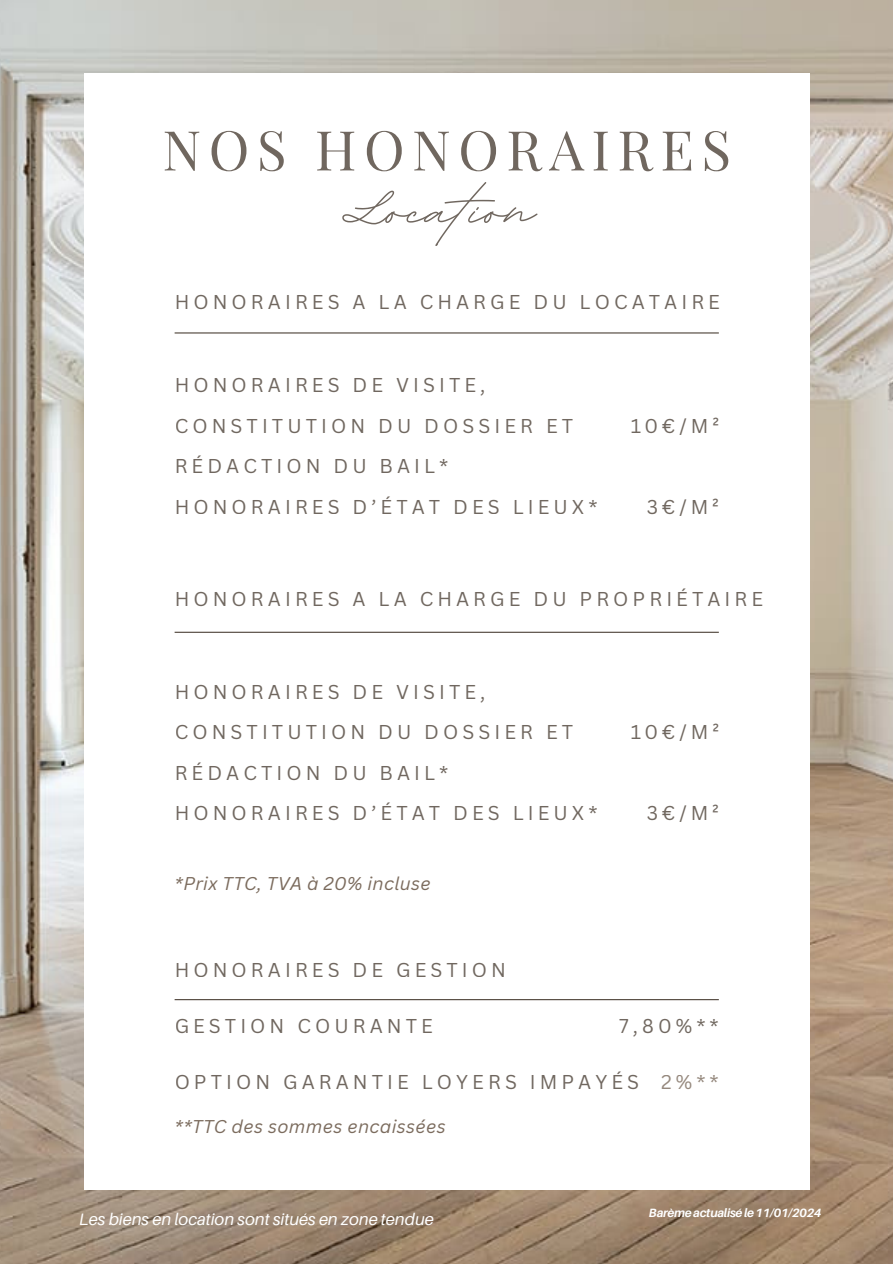
<style>
.page{position:relative;width:893px;height:1264px;background:#fff}
.page>*{position:absolute;margin:0;border:0;box-sizing:border-box;transform-origin:0 0}
.t1{font:700 93.9px "BD Script";color:#4d4238}
.t2{font:54.9px "Playfair Display";letter-spacing:.135em;color:#4d4238}
.t3{font:19.5px/40.5px "Canva Sans";letter-spacing:.21em;color:#4d4238}
.t4{font:19.5px "Canva Sans";color:#7b6b5d}
.t5{font:italic 18px "Canva Sans";letter-spacing:.02em;color:#7b6b5d}
.t6{font:italic 16.65px "Aileron";color:#fff}
.t7{font:italic 700 12px "Aileron";letter-spacing:-.02em;color:#fff}
</style>
<div class="page">
<img style="left:0;top:0;width:892px;height:1263px">
<div style="left:84px;top:73px;width:725px;height:1115px;background:#fff"></div>
<hr style="left:175px;top:332px;width:543px;height:1px;background:#4d4238">
<hr style="left:175px;top:999px;width:543px;height:1px;background:#4d4238">
<hr style="left:175px;top:631px;width:543px;height:2px;background:#4d4238">
<h2 class="t2" style="left:162px;top:111px;width:570px">NOS HONORAIRES</h2>
<h1 class="t1" style="left:343px;top:148px;width:193px">Location</h1>
<p class="t3" style="left:175px;top:281px;width:547px">HONORAIRES A LA CHARGE DU LOCATAIRE</p>
<p class="t3" style="left:175px;top:364px;width:424px">HONORAIRES DE VISITE,<br>CONSTITUTION DU DOSSIER ET<br>RÉDACTION DU BAIL*<br>HONORAIRES D’ÉTAT DES LIEUX*</p>
<p class="t3" style="left:630px;top:405px;width:90px">10€/M²</p>
<p class="t3" style="left:646px;top:486px;width:73px">3€/M²</p>
<p class="t3" style="left:175px;top:578px;width:590px">HONORAIRES A LA CHARGE DU PROPRIÉTAIRE</p>
<p class="t3" style="left:175px;top:670px;width:424px">HONORAIRES DE VISITE,<br>CONSTITUTION DU DOSSIER ET<br>RÉDACTION DU BAIL*<br>HONORAIRES D’ÉTAT DES LIEUX*</p>
<p class="t5" style="left:175px;top:871px;width:258px">*Prix TTC, TVA à 20% incluse</p>
<p class="t3" style="left:175px;top:948px;width:333px">HONORAIRES DE GESTION</p>
<p class="t3" style="left:630px;top:711px;width:90px">10€/M²</p>
<p class="t3" style="left:646px;top:792px;width:73px">3€/M²</p>
<p class="t3" style="left:175px;top:1005px;width:260px">GESTION COURANTE</p>
<p class="t3" style="left:175px;top:1061px;width:466px">OPTION GARANTIE LOYERS IMPAYÉS</p>
<p class="t3" style="left:619px;top:1005px;width:101px">7,80%**</p>
<p class="t4" style="left:661px;top:1068px;width:59px">2%**</p>
<p class="t5" style="left:175px;top:1114px;width:273px">**TTC des sommes encaissées</p>
<p class="t6" style="left:79px;top:1208px;width:356px">Les biens en location sont situés en zone tendue</p>
<p class="t7" style="left:649px;top:1205px;width:174px">Barèmeactualiséle11/01/2024</p>
</div>
